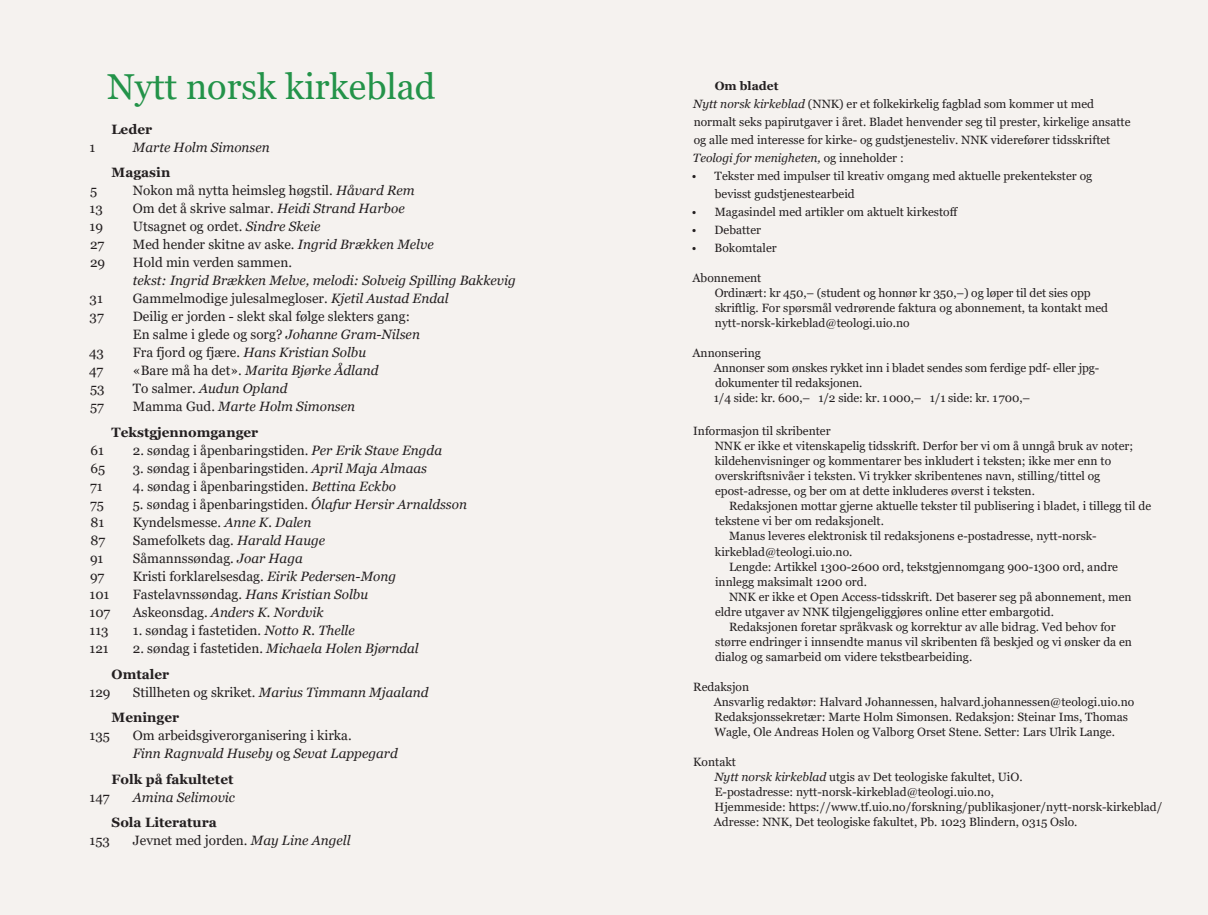
<style>
.page{position:relative;width:1208px;height:915px;background:#fff}
.page>*{position:absolute;margin:0;border:0;box-sizing:border-box;transform-origin:0 0}
.Tittel__nivå_1{font:36px "Georgia";color:#239349}
.Brødtekst{font:13.5px/18px "Georgia";color:#231f20}
.Brødtekst-2{font:italic 13.5px "Georgia";color:#231f20}
.Brødtekst-3{font:700 13.5px "Georgia";color:#231f20}
.Tittel__nivå_3{font:700 13.5px "Georgia";color:#231f20}
.Infotekst_cover{font:12px/15px "Georgia";color:#231f20}
.Brødtekst-4{font:12px/18px "Georgia";color:#231f20}
.Infotekst_cover__tit{font:12px "Georgia";color:#231f20}
.Tittel__nivå_3-2{font:700 12px "Georgia";color:#231f20}
.s1{font-style:italic}
.s2{font-style:normal}
</style>
<div class="page">
<div style="left:604px;top:0;width:604px;height:914px;background:#f5f2ef"></div>
<div style="left:0;top:0;width:604px;height:914px;background:#f5f2ef"></div>
<p class="Tittel__nivå_1" style="left:107px;top:65px;width:330px">Nytt norsk kirkeblad</p>
<p class="Tittel__nivå_3" style="left:111px;top:120px;width:42px">Leder</p>
<p class="Brødtekst" style="left:90px;top:138px;width:7px">1</p>
<p class="Brødtekst-2" style="left:133px;top:138px;width:138px">Marte Holm Simonsen</p>
<p class="Brødtekst-3" style="left:112px;top:164px;width:60px">Magasin</p>
<p class="Brødtekst" style="left:90px;top:182px;width:9px">5</p>
<p class="Brødtekst" style="left:133px;top:182px;width:283px">Nokon må nytta heimsleg høgstil. <span class="s1">Håvard Rem</span></p>
<p class="Brødtekst" style="left:90px;top:200px;width:15px">13</p>
<p class="Brødtekst" style="left:133px;top:200px;width:273px">Om det å skrive salmar. <span class="s1">Heidi Strand Harboe</span></p>
<p class="Brødtekst" style="left:90px;top:218px;width:15px">19</p>
<p class="Brødtekst" style="left:133px;top:218px;width:189px">Utsagnet og ordet. <span class="s1">Sindre Skeie</span></p>
<p class="Brødtekst" style="left:90px;top:236px;width:16px">27</p>
<p class="Brødtekst" style="left:133px;top:236px;width:302px">Med hender skitne av aske. <span class="s1">Ingrid Brækken Melve</span></p>
<p class="Brødtekst" style="left:90px;top:254px;width:17px">29</p>
<p class="Brødtekst" style="left:133px;top:254px;width:161px">Hold min verden sammen.</p>
<p class="Brødtekst-2" style="left:133px;top:272px;width:384px">tekst: Ingrid Brækken Melve, melodi: Solveig Spilling Bakkevig</p>
<p class="Brødtekst" style="left:90px;top:290px;width:15px">31</p>
<p class="Brødtekst" style="left:133px;top:290px;width:317px">Gammelmodige julesalmegloser. <span class="s1">Kjetil Austad Endal</span></p>
<p class="Brødtekst" style="left:90px;top:308px;width:16px">37</p>
<p class="Brødtekst" style="left:133px;top:308px;width:278px">Deilig er jorden - slekt skal følge slekters gang:</p>
<p class="Brødtekst" style="left:133px;top:326px;width:289px">En salme i glede og sorg? <span class="s1">Johanne Gram-Nilsen</span></p>
<p class="Brødtekst" style="left:89px;top:344px;width:17px">43</p>
<p class="Brødtekst-2" style="left:133px;top:344px;width:235px"><span class="s2">Fra fjord og fjære.</span> Hans Kristian Solbu</p>
<p class="Brødtekst" style="left:89px;top:362px;width:16px">47</p>
<p class="Brødtekst-2" style="left:133px;top:362px;width:247px"><span class="s2">«Bare må ha det».</span> Marita Bjørke Ådland</p>
<p class="Brødtekst" style="left:90px;top:380px;width:16px">53</p>
<p class="Brødtekst-2" style="left:133px;top:380px;width:156px"><span class="s2">To salmer.</span> Audun Opland</p>
<p class="Brødtekst" style="left:90px;top:398px;width:15px">57</p>
<p class="Brødtekst-2" style="left:133px;top:398px;width:224px"><span class="s2">Mamma Gud.</span> Marte Holm Simonsen</p>
<p class="Brødtekst-3" style="left:112px;top:423px;width:148px">Tekstgjennomganger</p>
<p class="Brødtekst" style="left:90px;top:441px;width:15px">61</p>
<p class="Brødtekst" style="left:133px;top:441px;width:311px">2. søndag i åpenbaringstiden. <span class="s1">Per Erik Stave Engda</span></p>
<p class="Brødtekst" style="left:90px;top:459px;width:16px">65</p>
<p class="Brødtekst" style="left:133px;top:459px;width:296px">3. søndag i åpenbaringstiden. <span class="s1">April Maja Almaas</span></p>
<p class="Brødtekst" style="left:90px;top:477px;width:14px">71</p>
<p class="Brødtekst" style="left:133px;top:477px;width:265px">4. søndag i åpenbaringstiden. <span class="s1">Bettina Eckbo</span></p>
<p class="Brødtekst" style="left:90px;top:495px;width:15px">75</p>
<p class="Brødtekst" style="left:133px;top:495px;width:335px">5. søndag i åpenbaringstiden. <span class="s1">Ólafur Hersir Arnaldsson</span></p>
<p class="Brødtekst" style="left:90px;top:513px;width:15px">81</p>
<p class="Brødtekst" style="left:133px;top:513px;width:180px">Kyndelsmesse. <span class="s1">Anne K. Dalen</span></p>
<p class="Brødtekst" style="left:90px;top:531px;width:16px">87</p>
<p class="Brødtekst" style="left:133px;top:531px;width:194px">Samefolkets dag. <span class="s1">Harald Hauge</span></p>
<p class="Brødtekst" style="left:90px;top:549px;width:15px">91</p>
<p class="Brødtekst" style="left:133px;top:549px;width:171px">Såmannssøndag. <span class="s1">Joar Haga</span></p>
<p class="Brødtekst" style="left:90px;top:567px;width:16px">97</p>
<p class="Brødtekst" style="left:133px;top:567px;width:265px">Kristi forklarelsesdag. <span class="s1">Eirik Pedersen-Mong</span></p>
<p class="Brødtekst" style="left:90px;top:585px;width:21px">101</p>
<p class="Brødtekst" style="left:133px;top:585px;width:237px">Fastelavnssøndag. <span class="s1">Hans Kristian Solbu</span></p>
<p class="Brødtekst" style="left:90px;top:603px;width:22px">107</p>
<p class="Brødtekst-2" style="left:133px;top:603px;width:192px"><span class="s2">Askeonsdag.</span> Anders K. Nordvik</p>
<p class="Brødtekst" style="left:90px;top:621px;width:21px">113</p>
<p class="Brødtekst" style="left:133px;top:621px;width:223px">1. søndag i fastetiden. <span class="s1">Notto R. Thelle</span></p>
<p class="Brødtekst" style="left:90px;top:639px;width:21px">121</p>
<p class="Brødtekst-2" style="left:133px;top:639px;width:287px"><span class="s2">2. søndag i fastetiden.</span> Michaela Holen Bjørndal</p>
<p class="Brødtekst-3" style="left:112px;top:665px;width:59px">Omtaler</p>
<p class="Brødtekst" style="left:90px;top:683px;width:22px">129</p>
<p class="Brødtekst-2" style="left:133px;top:683px;width:297px"><span class="s2">Stillheten og skriket.</span> Marius Timmann Mjaaland</p>
<p class="Brødtekst-3" style="left:112px;top:708px;width:69px">Meninger</p>
<p class="Brødtekst" style="left:90px;top:726px;width:22px">135</p>
<p class="Brødtekst" style="left:133px;top:726px;width:266px">Om arbeidsgiverorganisering i kirka.<br><span class="s1">Finn Ragnvald Huseby</span> og <span class="s1">Sevat Lappegard</span></p>
<p class="Brødtekst-3" style="left:112px;top:770px;width:123px">Folk på fakultetet</p>
<p class="Brødtekst" style="left:90px;top:788px;width:22px">147</p>
<p class="Brødtekst-2" style="left:133px;top:788px;width:104px">Amina Selimovic</p>
<p class="Brødtekst-3" style="left:112px;top:813px;width:107px">Sola Literatura</p>
<p class="Brødtekst" style="left:90px;top:831px;width:22px">153</p>
<p class="Brødtekst" style="left:133px;top:831px;width:219px">Jevnet med jorden. <span class="s1">May Line Angell</span></p>
<p class="Tittel__nivå_3-2" style="left:714px;top:78px;width:65px">Om bladet</p>
<p class="Brødtekst-4" style="left:693px;top:95px;width:439px"><span class="s1">Nytt norsk kirkeblad</span> (NNK) er et folkekirkelig fagblad som kommer ut med normalt seks papirutgaver i året. Bladet henvender seg til prester, kirkelige ansatte og alle med interesse for kirke- og gudstjenesteliv. NNK viderefører tidsskriftet <span class="s1">Teologi for menigheten,</span> og inneholder :</p>
<p class="Infotekst_cover" style="left:715px;top:167px;width:379px;line-height:18px;text-indent:-23px">• Tekster med impulser til kreativ omgang med aktuelle prekentekster og bevisst gudstjenestearbeid</p>
<p class="Infotekst_cover" style="left:692px;top:205px;width:268px">• Magasindel med artikler om aktuelt kirkestoff</p>
<p class="Infotekst_cover" style="left:692px;top:223px;width:71px">• Debatter</p>
<p class="Infotekst_cover" style="left:692px;top:241px;width:86px">• Bokomtaler</p>
<p class="Infotekst_cover__tit" style="left:692px;top:271px;width:70px">Abonnement</p>
<p class="Infotekst_cover" style="left:714px;top:286px;width:395px">Ordinært: kr 450,– (student og honnør kr 350,–) og løper til det sies opp skriftlig. For spørsmål vedrørende faktura og abonnement, ta kontakt med nytt-norsk-kirkeblad@teologi.uio.no</p>
<p class="Infotekst_cover__tit" style="left:692px;top:346px;width:70px">Annonsering</p>
<p class="Infotekst_cover" style="left:714px;top:361px;width:387px">Annonser som ønskes rykket inn i bladet sendes som ferdige pdf- eller jpg-</p>
<p class="Infotekst_cover" style="left:715px;top:376px;width:149px">dokumenter til redaksjonen.</p>
<p class="Infotekst_cover" style="left:714px;top:391px;width:318px">1/4 side: kr. 600,– 1/2 side: kr. 1000,– 1/1 side: kr. 1700,–</p>
<p class="Infotekst_cover" style="left:693px;top:424px;width:139px">Informasjon til skribenter</p>
<p class="Infotekst_cover" style="left:714px;top:439px;width:420px">NNK er ikke et vitenskapelig tidsskrift. Derfor ber vi om å unngå bruk av noter; kildehenvisninger og kommentarer bes inkludert i teksten; ikke mer enn to overskriftsnivåer i teksten. Vi trykker skribentenes navn, stilling/tittel og epost-adresse, og ber om at dette inkluderes øverst i teksten.</p>
<p class="Infotekst_cover" style="left:715px;top:499px;width:438px;text-indent:14px">Redaksjonen mottar gjerne aktuelle tekster til publisering i bladet, i tillegg til de tekstene vi ber om redaksjonelt.</p>
<p class="Infotekst_cover" style="left:715px;top:529px;width:383px;text-indent:14px">Manus leveres elektronisk til redaksjonens e-postadresse, nytt-norsk&shy;kirkeblad@teologi.uio.no.</p>
<p class="Infotekst_cover" style="left:715px;top:559px;width:404px;text-indent:14px">Lengde: Artikkel 1300-2600 ord, tekstgjennomgang 900-1300 ord, andre innlegg maksimalt 1200 ord.</p>
<p class="Infotekst_cover" style="left:715px;top:589px;width:418px;text-indent:14px">NNK er ikke et Open Access-tidsskrift. Det baserer seg på abonnement, men eldre utgaver av NNK tilgjengeliggjøres online etter embargotid.</p>
<p class="Infotekst_cover" style="left:715px;top:619px;width:418px;text-indent:14px">Redaksjonen foretar språkvask og korrektur av alle bidrag. Ved behov for større endringer i innsendte manus vil skribenten få beskjed og vi ønsker da en dialog og samarbeid om videre tekstbearbeiding.</p>
<p class="Infotekst_cover" style="left:693px;top:679px;width:57px">Redaksjon</p>
<p class="Infotekst_cover" style="left:714px;top:694px;width:422px">Ansvarlig redaktør: Halvard Johannessen, halvard.johannessen@teologi.uio.no</p>
<p class="Infotekst_cover" style="left:714px;top:709px;width:415px">Redaksjonssekretær: Marte Holm Simonsen. Redaksjon: Steinar Ims, Thomas<br>Wagle, Ole Andreas Holen og Valborg Orset Stene. Setter: Lars Ulrik Lange.</p>
<p class="Infotekst_cover" style="left:693px;top:754px;width:44px">Kontakt</p>
<p class="Infotekst_cover" style="left:714px;top:769px;width:310px"><span class="s1">Nytt norsk kirkeblad</span> utgis av Det teologiske fakultet, UiO.</p>
<p class="Infotekst_cover" style="left:714px;top:784px;width:281px">E-postadresse: nytt-norsk-kirkeblad@teologi.uio.no,</p>
<p class="Infotekst_cover" style="left:714px;top:799px;width:449px">Hjemmeside: https://www.tf.uio.no/forskning/publikasjoner/nytt-norsk-kirkeblad/</p>
<p class="Infotekst_cover" style="left:714px;top:814px;width:365px">Adresse: NNK, Det teologiske fakultet, Pb. 1023 Blindern, 0315 Oslo.</p>
</div>
